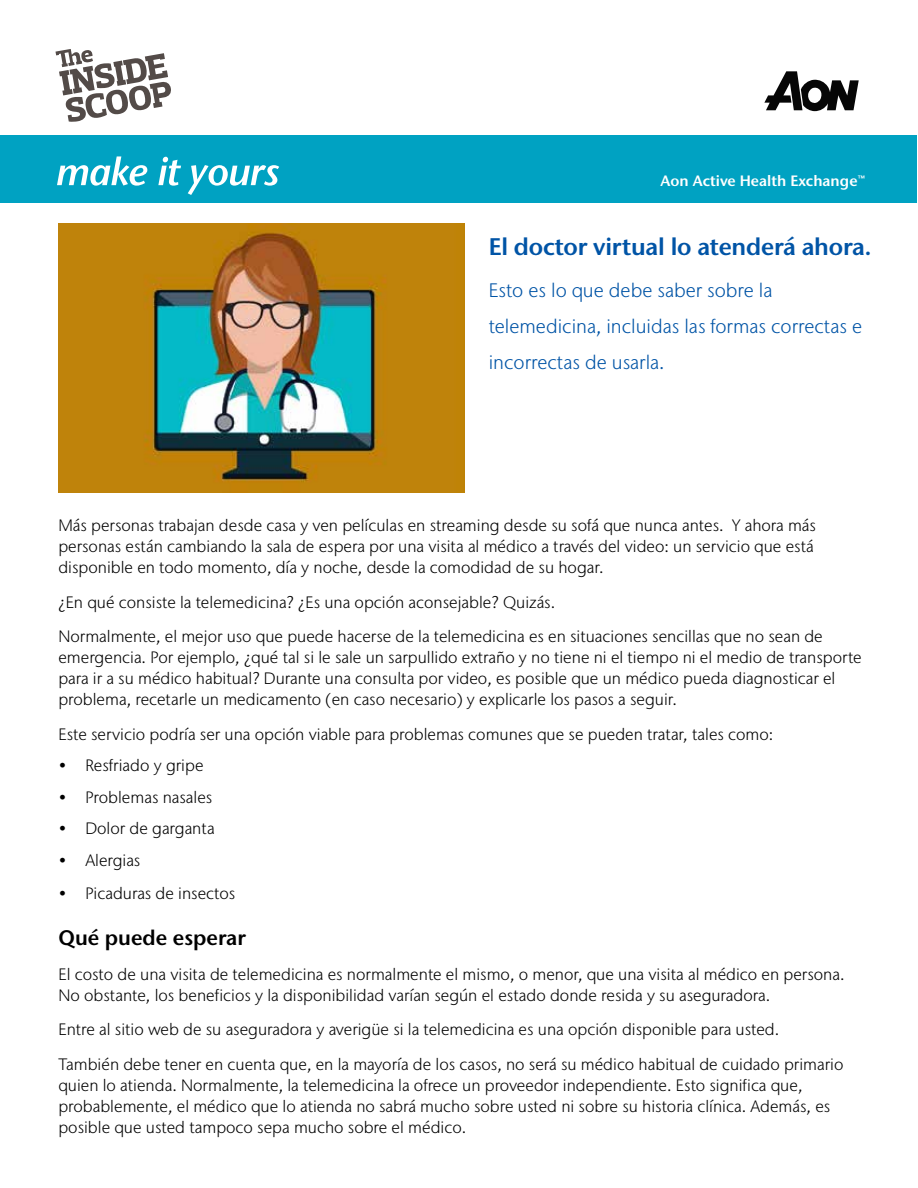
<style>
.page{position:relative;width:918px;height:1188px;background:#fff}
.page>*{position:absolute;margin:0;border:0;box-sizing:border-box;transform-origin:0 0}
.t1{font:600 24px "Stone Sans IIITC Pro";letter-spacing:-.01em;color:#0054a6}
.t2{font:600 21px "Stone Sans IIITC Pro";color:#000}
.t3{font:300 19.5px/36px "Stone Sans IIITC Pro";color:#0054a6}
.t4{font:300 16.5px/21px "Stone Sans IIITC Pro";color:#000}
.t5{font:600 15px "Stone Sans IIITC Pro";color:#fff}
</style>
<div class="page">
<svg style="left:56px;top:49px;width:115px;height:73px"></svg>
<svg style="left:764px;top:71px;width:95px;height:40px"></svg>
<div style="left:1px;top:135px;width:916px;height:68px;background:#00a2c2"></div>
<svg style="left:57px;top:156px;width:90px;height:30px"></svg>
<svg style="left:158px;top:157px;width:23px;height:29px"></svg>
<svg style="left:188px;top:165px;width:91px;height:30px"></svg>
<img style="left:58px;top:223px;width:407px;height:269px">
<p class="t5" style="left:661px;top:171px;width:206px">Aon Active Health Exchange™</p>
<h1 class="t1" style="left:489px;top:231px;width:385px">El doctor virtual lo atenderá ahora.</h1>
<p class="t3" style="left:489px;top:272px;width:375px">Esto es lo que debe saber sobre la telemedicina, incluidas las formas correctas e incorrectas de usarla.</p>
<p class="t4" style="left:58px;top:515px;width:759px">Más personas trabajan desde casa y ven películas en streaming desde su sofá que nunca antes. Y ahora más personas están cambiando la sala de espera por una visita al médico a través del video: un servicio que está disponible en todo momento, día y noche, desde la comodidad de su hogar.</p>
<p class="t4" style="left:58px;top:584px;width:766px;line-height:34.5px">¿En qué consiste la telemedicina? ¿Es una opción aconsejable? Quizás.<br>Normalmente, el mejor uso que puede hacerse de la telemedicina es en situaciones sencillas que no sean de</p>
<p class="t4" style="left:58px;top:647px;width:805px">emergencia. Por ejemplo, ¿qué tal si le sale un sarpullido extraño y no tiene ni el tiempo ni el medio de transporte para ir a su médico habitual? Durante una consulta por video, es posible que un médico pueda diagnosticar el problema, recetarle un medicamento (en caso necesario) y explicarle los pasos a seguir.</p>
<p class="t4" style="left:58px;top:723px;width:717px">Este servicio podría ser una opción viable para problemas comunes que se pueden tratar, tales como:</p>
<p class="t4" style="left:58px;top:755px;width:147px">• Resfriado y gripe</p>
<p class="t4" style="left:58px;top:786px;width:155px">• Problemas nasales</p>
<p class="t4" style="left:58px;top:818px;width:158px">• Dolor de garganta</p>
<p class="t4" style="left:58px;top:849px;width:84px">• Alergias</p>
<p class="t4" style="left:58px;top:882px;width:178px">• Picaduras de insectos</p>
<p class="t2" style="left:58px;top:924px;width:189px">Qué puede esperar</p>
<p class="t4" style="left:58px;top:963px;width:788px">El costo de una visita de telemedicina es normalmente el mismo, o menor, que una visita al médico en persona.<br>No obstante, los beneficios y la disponibilidad varían según el estado donde resida y su aseguradora.</p>
<p class="t4" style="left:58px;top:1012px;width:787px;line-height:34.5px">Entre al sitio web de su aseguradora y averigüe si la telemedicina es una opción disponible para usted.<br>También debe tener en cuenta que, en la mayoría de los casos, no será su médico habitual de cuidado primario</p>
<p class="t4" style="left:58px;top:1074px;width:773px">quien lo atienda. Normalmente, la telemedicina la ofrece un proveedor independiente. Esto significa que, probablemente, el médico que lo atienda no sabrá mucho sobre usted ni sobre su historia clínica. Además, es posible que usted tampoco sepa mucho sobre el médico.</p>
</div>
